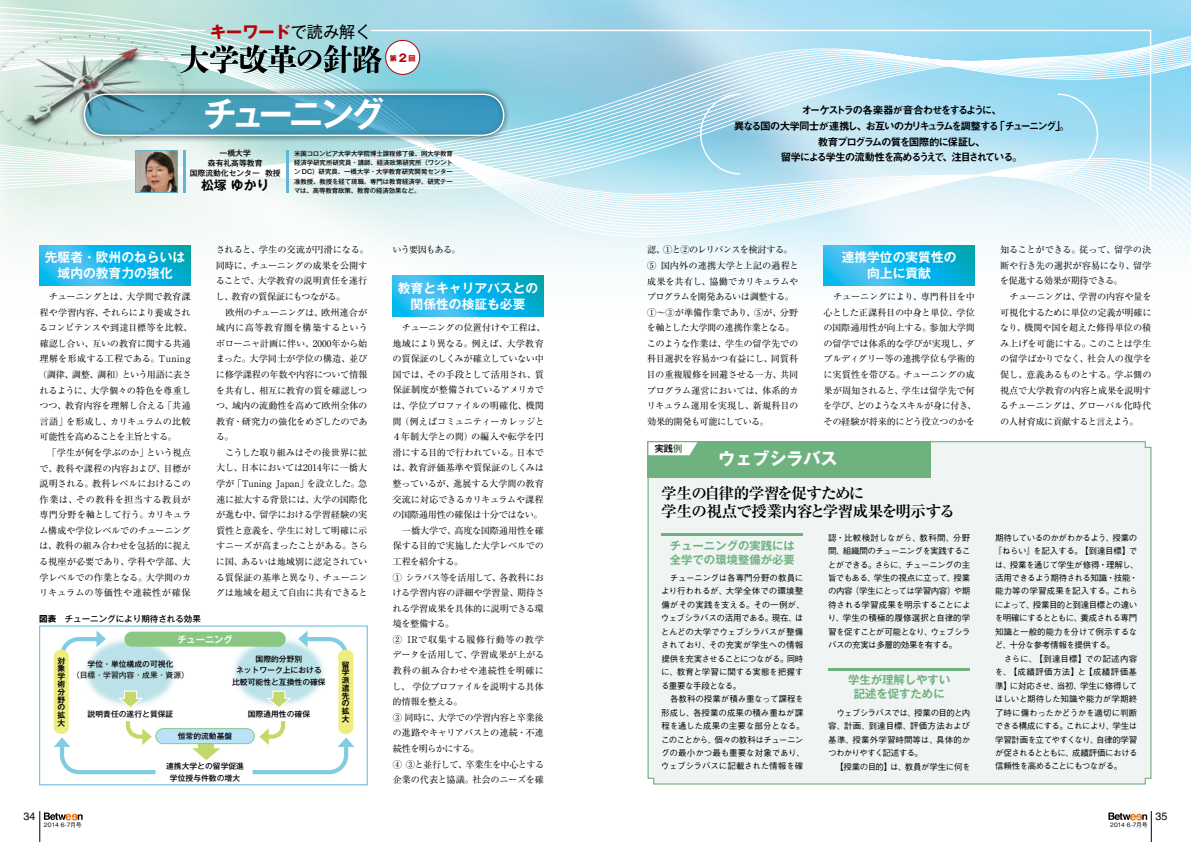
<style>
.page{position:relative;width:1191px;height:842px;background:#fff}
.page>*{position:absolute;margin:0;border:0;box-sizing:border-box;transform-origin:0 0}
.t1{font:700 34px "Gothic MB101 Pro De";letter-spacing:-.11em;color:#fff}
.t2{font:700 17px "Gothic MB101 Pro";color:#fff}
.t3{font:700 16.1px "Gothic MB101 Pro";color:#b60005}
.t4{font:700 15.6px/18.4px "Ryumin Pro";letter-spacing:-.045em;color:#000}
.t5{font:700 12.8px/15.6px "Gothic MB101 Pro De";color:#fff;text-align:center}
.t6{font:700 12.8px "Gothic MB101 Pro De";color:#000}
.t7{font:700 11.3px/14.2px "Gothic MB101 Pro De";color:#6eb27f}
.t8{font:10.6px/15.6px "Midashi Go Pro MB31";letter-spacing:-.15em;color:#000;text-align:center}
.t9{font:10.6px "Helvetica LT Std";color:#000}
.t10{font:9.2px/15.6px "Ryumin Pro";letter-spacing:-.025em;color:#000}
.t11{font:9.2px "Ryumin Pro";letter-spacing:-.09em;color:#000}
.t12{font:9.2px "Gothic MB101 Pro De Bold 90 pv RKSJ H";color:#fff}
.t13{font:500 9.2px "Gothic MB101 Pro";color:#000}
.t14{font:500 8.5px/13.5px "Gothic BBB Pro";letter-spacing:-.03em;color:#000}
.t15{font:500 8.5px "Gothic MB101 Pro";color:#000}
.t16{font:7.8px/11.3px "Gothic MB101 Pro Medium 90 pv RKSJ H";color:#000;text-align:center}
.t17{font:500 7.8px/9.9px "Gothic MB101 Pro";color:#000;text-align:center}
.t18{font:7.8px/7.8px "Gothic MB101 Pro De Bold 90 pv RKSJ V";color:#000;text-align:justify}
.t19{font:7.8px "Gothic MB101 Pro Regular 90 pv RKSJ H";color:#000}
.t20{font:7.8px "Gothic MB101 Pr 6 Medium 90 pv RKSJ H";color:#000}
.t21{font:700 7.1px "Gothic MB101 Pro";color:#b60005}
.t22{font:500 6.4px/9.2px "Gothic MB101 Pro";letter-spacing:-.005em;color:#000;text-align:justify}
.t23{font:500 5.9px "Gothic BBB Pro";letter-spacing:-.035em;color:#000}
.s1{font-weight:400;color:#000}
.s2{font-size:10.6px}
.s3{font-weight:700}
.s4{color:#3f7044}
</style>
<div class="page">
<svg style="left:0;top:3px;width:1191px;height:314px"></svg>
<div style="left:647px;top:441px;width:505px;height:344px;background:#f0f5f4"></div>
<svg style="left:0;top:19px;width:1191px;height:190px"></svg>
<img style="left:0;top:22px;width:192px;height:134px">
<svg style="left:369px;top:29px;width:783px;height:163px;background:#b6e1f0"></svg>
<hr style="left:0;top:30px;width:205px;height:1px;background:#fff">
<svg style="left:180px;top:45px;width:202px;height:29px;background:#7c9798"></svg>
<svg style="left:44px;top:812px;width:39px;height:8px"></svg>
<hr style="left:40px;top:811px;width:1px;height:31px;background:#000">
<svg style="left:1108px;top:812px;width:39px;height:8px"></svg>
<hr style="left:1151px;top:811px;width:1px;height:31px;background:#000">
<div style="left:647px;top:441px;width:284px;height:37px;background:#6eb27f"></div>
<svg style="left:648px;top:442px;width:49px;height:14px"></svg>
<div style="left:77px;top:87px;width:433px;height:55px;background:#000;opacity:.5"></div>
<svg style="left:83px;top:93px;width:422px;height:44px;background:#54a4be"></svg>
<div style="left:386px;top:40px;width:34px;height:34px;background:#fff;border-radius:50%"></div>
<div style="left:385px;top:40px;width:35px;height:35px;border:1px solid #b60005;border-radius:50%"></div>
<svg style="left:823px;top:245px;width:151px;height:41px;background:#18b6e5"></svg>
<hr style="left:286px;top:150px;width:2px;height:43px;background:#61b6d8">
<hr style="left:183px;top:150px;width:3px;height:43px;background:#61b6d8">
<img style="left:137px;top:152px;width:39px;height:39px">
<div style="left:135px;top:150px;width:43px;height:43px;border:1px solid #61b6d8"></div>
<svg style="left:699px;top:93px;width:42px;height:82px;background:#a5d5e9"></svg>
<svg style="left:1056px;top:93px;width:42px;height:82px;background:#b2e3f5"></svg>
<svg style="left:54px;top:630px;width:300px;height:144px"></svg>
<div style="left:39px;top:626px;width:329px;height:159px;border:1px solid #61b6d8"></div>
<svg style="left:40px;top:245px;width:150px;height:41px;background:#18b6e5"></svg>
<svg style="left:393px;top:276px;width:150px;height:40px;background:#18b6e5"></svg>
<hr style="left:661px;top:533px;width:142px;height:3px;background:#6eb27f">
<hr style="left:828px;top:668px;width:142px;height:3px;background:#6eb27f">
<h3 class="t3" style="left:210px;top:19px;width:163px">キーワード<span class="s1">で読み解く</span></h3>
<p class="t21" style="left:390px;top:52px;width:27px">第<span class="s2">2</span>回</p>
<h1 class="t1" style="left:203px;top:86px;width:183px">チューニング</h1>
<p class="t17" style="left:190px;top:147px;width:92px">一橋大学<br>森有礼高等教育<br>国際流動化センター 教授</p>
<h3 class="t6" style="left:201px;top:174px;width:70px">松塚 ゆかり</h3>
<p class="t22" style="left:294px;top:148px;width:160px">米国コロンビア大学大学院博士課程修了後、同大学教育経済学研究所研究員・講師、経済政策研究所（ワシントン DC）研究員、一橋大学・大学教育研究開発センター准教授、教授を経て現職。専門は教育経済学。研究テーマは、高等教育政策、教育の経済効果など。</p>
<p class="t10" style="left:216px;top:241px;width:155px">されると、学生の交流が円滑になる。同時に、チューニングの成果を公開することで、大学教育の説明責任を遂行し、教育の質保証にもつながる。<br>　欧州のチューニングは、欧州連合が域内に高等教育圏を構築するというボローニャ計画に伴い、2000年から始まった。大学同士が学位の構造、並びに修学課程の年数や内容について情報を共有し、相互に教育の質を確認しつつ、域内の流動性を高めて欧州全体の教育・研究力の強化をめざしたのである。<br>　こうした取り組みはその後世界に拡大し、日本においては2014年に一橋大学が「Tuning Japan」を設立した。急速に拡大する背景には、大学の国際化が進む中、留学における学習経験の実質性と意義を、学生に対して明確に示すニーズが高まったことがある。さらに国、あるいは地域別に認定されている質保証の基準と異なり、チューニングは地域を超えて自由に共有できると</p>
<p class="t11" style="left:392px;top:242px;width:70px">いう要因もある。</p>
<h3 class="t5" style="left:45px;top:248px;width:142px">先駆者・欧州のねらいは域内の教育力の強化</h3>
<h3 class="t5" style="left:398px;top:279px;width:142px">教育とキャリアパスとの関係性の検証も必要</h3>
<p class="t10" style="left:38px;top:288px;width:156px">　チューニングとは、大学間で教育課程や学習内容、それらにより養成されるコンピテンスや到達目標等を比較、確認し合い、互いの教育に関する共通理解を形成する工程である。Tuning（調律、調整、調和）という用語に表されるように、大学個々の特色を尊重しつつ、教育内容を理解し合える「共通言語」を形成し、カリキュラムの比較可能性を高めることを主旨とする。<br>　「学生が何を学ぶのか」という視点で、教科や課程の内容および、目標が説明される。教科レベルにおけるこの作業は、その教科を担当する教員が専門分野を軸として行う。カリキュラム構成や学位レベルでのチューニングは、教科の組み合わせを包括的に捉える視座が必要であり、学科や学部、大学レベルでの作業となる。大学間のカリキュラムの等価性や連続性が確保</p>
<p class="t10" style="left:392px;top:319px;width:155px">　チューニングの位置付けや工程は、地域により異なる。例えば、大学教育の質保証のしくみが確立していない中国では、その手段として活用され、質保証制度が整備されているアメリカでは、学位プロファイルの明確化、機関間（例えばコミュニティーカレッジと<br>４年制大学との間）の編入や転学を円滑にする目的で行われている。日本では、教育評価基準や質保証のしくみは整っているが、進展する大学間の教育交流に対応できるカリキュラムや課程の国際通用性の確保は十分ではない。　一橋大学で、高度な国際通用性を確保する目的で実施した大学レベルでの工程を紹介する。<br>① シラバス等を活用して、各教科における学習内容の詳細や学習量、期待される学習成果を具体的に説明できる環境を整備する。<br>② IRで収集する履修行動等の教学データを活用して、学習成果が上がる教科の組み合わせや連続性を明確にし、 学位プロファイルを説明する具体的情報を整える。<br>③ 同時に、大学での学習内容と卒業後の進路やキャリアパスとの連続・不連続性を明らかにする。<br>④ ③と並行して、卒業生を中心とする企業の代表と協議。社会のニーズを確</p>
<p class="t15" style="left:39px;top:612px;width:163px"><span class="s3">図表</span> チューニングにより期待される効果</p>
<p class="t12" style="left:177px;top:632px;width:57px">チューニング</p>
<p class="t16" style="left:232px;top:652px;width:95px">国際的分野別<br>ネットワーク上における比較可能性と互換性の確保</p>
<p class="t18" style="left:57px;top:656px;width:9px">対象学術分野の拡大</p>
<p class="t18" style="left:342px;top:660px;width:9px">留学派遣先の拡大</p>
<p class="t16" style="left:178px;top:729px;width:56px">恒常的流動基盤</p>
<p class="t20" style="left:88px;top:657px;width:87px">学位・単位構成の可視化</p>
<p class="t19" style="left:72px;top:669px;width:118px">（目標・学習内容・成果・資源）</p>
<p class="t16" style="left:88px;top:707px;width:87px">説明責任の遂行と質保証</p>
<p class="t16" style="left:248px;top:707px;width:64px">国際通用性の確保</p>
<p class="t16" style="left:166px;top:760px;width:79px">連携大学との留学促進学位授与件数の増大</p>
<p class="t9" style="left:24px;top:810px;width:13px">34</p>
<p class="t23" style="left:44px;top:820px;width:39px">2014 6-7月号</p>
<p class="t8" style="left:734px;top:101px;width:337px">オーケストラの各楽器が音合わせをするように、<br>異なる国の大学同士が連携し、お互いのカリキュラムを調整する「チューニング」。教育プログラムの質を国際的に保証し、<br>留学による学生の流動性を高めるうえで、注目されている。</p>
<p class="t10" style="left:646px;top:241px;width:154px">認、①と②のレリバンスを検討する。<br>⑤ 国内外の連携大学と上記の過程と成果を共有し、協働でカリキュラムやプログラムを開発あるいは調整する。<br>①〜③が準備作業であり、⑤が、分野を軸とした大学間の連携作業となる。このような作業は、学生の留学先での科目選択を容易かつ有益にし、同質科目の重複履修を回避させる一方、共同プログラム運営においては、体系的カリキュラム運用を実現し、新規科目の効果的開発も可能にしている。</p>
<h3 class="t5" style="left:841px;top:248px;width:116px">連携学位の実質性の向上に貢献</h3>
<p class="t10" style="left:823px;top:288px;width:155px">　チューニングにより、専門科目を中心とした正課科目の中身と単位、学位の国際通用性が向上する。参加大学間の留学では体系的な学びが実現し、ダブルディグリー等の連携学位も学術的に実質性を帯びる。チューニングの成果が周知されると、学生は留学先で何を学び、どのようなスキルが身に付き、その経験が将来的にどう役立つのかを</p>
<p class="t13" style="left:654px;top:441px;width:29px">実践<span class="s4">例</span></p>
<h2 class="t2" style="left:718px;top:445px;width:121px">ウェブシラバス</h2>
<h3 class="t4" style="left:661px;top:483px;width:295px">学生の自律的学習を促すために<br>学生の視点で授業内容と学習成果を明示する</h3>
<p class="t7" style="left:670px;top:537px;width:126px">チューニングの実践には全学での環境整備が必要</p>
<p class="t14" style="left:661px;top:570px;width:146px">　チューニングは各専門分野の教員により行われるが、大学全体での環境整備がその実践を支える。その一例が、ウェブシラバスの活用である。現在、ほとんどの大学でウェブシラバスが整備されており、その充実が学生への情報提供を充実させることにつながる。同時に、教育と学習に関する実態を把握する重要な手段となる。<br>　各教科の授業が積み重なって課程を形成し、各授業の成果の積み重ねが課程を通した成果の主要な部分となる。このことから、個々の教科はチューニングの最小かつ最も重要な対象であり、ウェブシラバスに記載された情報を確</p>
<p class="t14" style="left:827px;top:530px;width:144px;text-align:justify">認・比較検討しながら、教科間、分野間、組織間のチューニングを実践することができる。さらに、チューニングの主旨でもある、学生の視点に立って、授業の内容（学生にとっては学習内容）や期待される学習成果を明示することにより、学生の積極的履修選択と自律的学習を促すことが可能となり、ウェブシラバスの充実は多層的効果を有する。</p>
<p class="t7" style="left:848px;top:671px;width:104px;text-align:center">学生が理解しやすい記述を促すために</p>
<p class="t14" style="left:828px;top:705px;width:144px">　ウェブシラバスでは、授業の目的と内容、計画、到達目標、評価方法および基準、授業外学習時間等は、具体的かつわかりやすく記述する。<br>　【授業の目的】は、教員が学生に何を</p>
<p class="t10" style="left:999px;top:241px;width:153px">知ることができる。従って、留学の決断や行き先の選択が容易になり、留学を促進する効果が期待できる。<br>　チューニングは、学習の内容や量を可視化するために単位の定義が明確になり、機関や国を超えた修得単位の積み上げを可能にする。このことは学生の留学ばかりでなく、社会人の復学を促し、意義あるものとする。学ぶ側の視点で大学教育の内容と成果を説明するチューニングは、グローバル化時代の人材育成に貢献すると言えよう。</p>
<p class="t14" style="left:993px;top:530px;width:147px">期待しているのかがわかるよう、授業の『ねらい』を記入する。【到達目標】では、授業を通じて学生が修得・理解し、活用できるよう期待される知識・技能・能力等の学習成果を記入する。これらによって、授業目的と到達目標との違いを明確にするとともに、養成される専門知識と一般的能力を分けて例示するなど、十分な参考情報を提供する。<br>　さらに、【到達目標】での記述内容を、【成績評価方法】と【成績評価基準】に対応させ、当初、学生に修得してほしいと期待した知識や能力が学期終了時に備わったかどうかを適切に判断できる構成にする。これにより、学生は学習計画を立てやすくなり、自律的学習が促されるとともに、成績評価における信頼性を高めることにもつながる。</p>
<p class="t23" style="left:1110px;top:820px;width:39px">2014 6-7月号</p>
<p class="t9" style="left:1155px;top:810px;width:13px">35</p>
</div>
